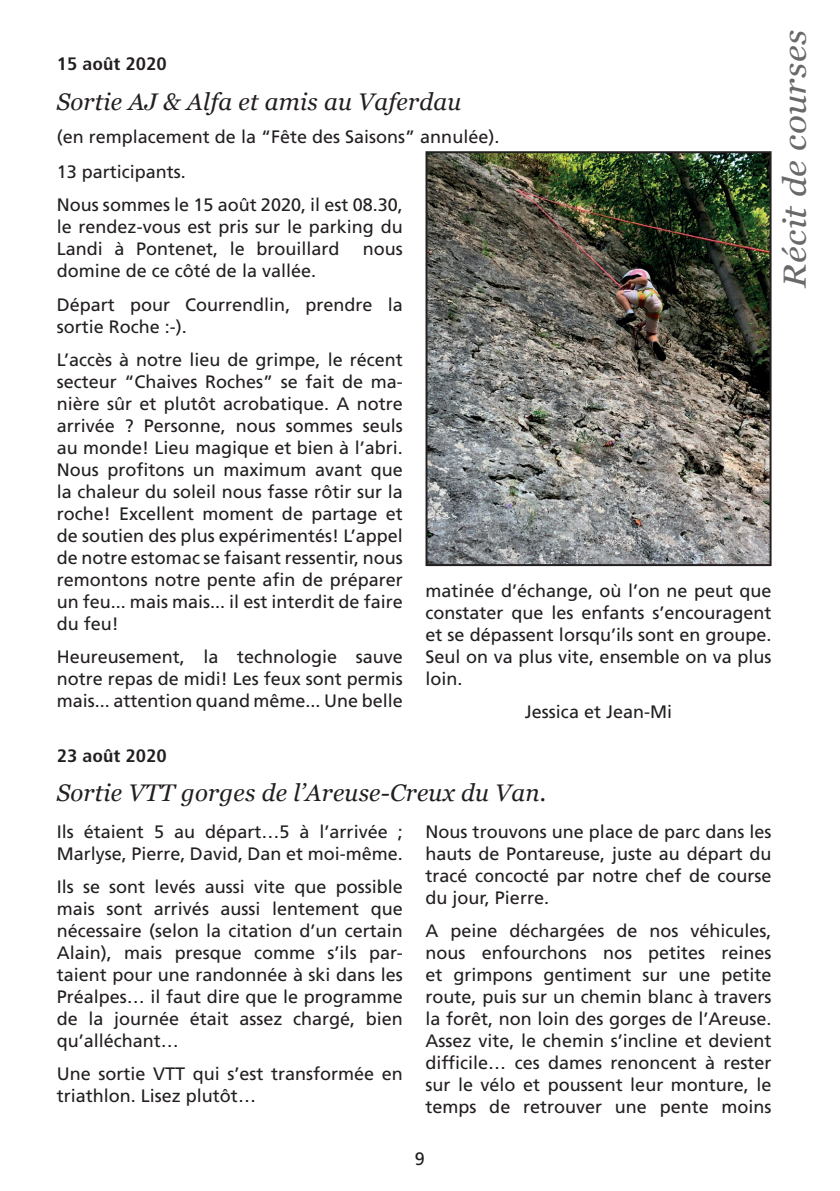
<style>
.page{position:relative;width:840px;height:1191px;background:#fff}
.page>*{position:absolute;margin:0;border:0;box-sizing:border-box;transform-origin:0 0}
.t1{font:italic 32px "Georgia";letter-spacing:.01em;color:#69696c;scale:1.1 1}
.t2{font:italic 24px "Georgia";letter-spacing:.01em;color:#231f20}
.t3{font:18px/22px "Frutiger LT Std";color:#231f20;text-align:justify}
.t4{font:700 condensed 18px "Frutiger LT Std";color:#231f20;scale:1.1 1}
</style>
<div class="page">
<img style="left:428px;top:154px;width:340px;height:409px">
<div style="left:425px;top:151px;width:346px;height:415px;border:2px solid #231f20"></div>
<p class="t4" style="left:57px;top:53px;width:101px">15 août 2020</p>
<h2 class="t2" style="left:57px;top:86px;width:406px">Sortie AJ &amp; Alfa et amis au Vaferdau</h2>
<p class="t3" style="left:57px;top:119px;width:444px;line-height:35px">(en remplacement de la “Fête des Saisons” annulée).<br>13 participants.</p>
<p class="t3" style="left:57px;top:194px;width:347px">Nous sommes le 15 août 2020, il est 08.30, le rendez-vous est pris sur le parking du Landi à Pontenet, le brouillard</p>
<p class="t3" style="left:362px;top:238px;width:41px">nous</p>
<p class="t3" style="left:57px;top:254px;width:347px;line-height:33.4px">domine de ce côté de la vallée.<br>Départ pour Courrendlin, prendre la</p>
<p class="t3" style="left:57px;top:310px;width:347px;line-height:33.4px">sortie Roche :-).<br>L’accès à notre lieu de grimpe, le récent</p>
<p class="t3" style="left:57px;top:371px;width:347px">secteur “Chaives Roches” se fait de ma&shy;nière sûr et plutôt acrobatique. A notre arrivée ? Personne, nous sommes seuls au monde! Lieu magique et bien à l’abri.<br>Nous profitons un maximum avant que la chaleur du soleil nous fasse rôtir sur la roche! Excellent moment de partage et de soutien des plus expérimentés! L’appel de notre estomac se faisant ressentir, nous remontons notre pente afin de préparer un feu... mais mais... il est interdit de faire du feu!</p>
<p class="t3" style="left:57px;top:646px;width:347px">Heureusement, la technologie sauve notre repas de midi! Les feux sont permis mais... attention quand même... Une belle</p>
<p class="t3" style="left:425px;top:579px;width:347px">matinée d’échange, où l’on ne peut que constater que les enfants s’encouragent et se dépassent lorsqu’ils sont en groupe.<br>Seul on va plus vite, ensemble on va plus loin.</p>
<p class="t3" style="left:524px;top:700px;width:149px">Jessica et Jean-Mi</p>
<h1 class="t1" style="left:774px;top:288px;width:235px;rotate:-90deg">Récit de courses</h1>
<p class="t4" style="left:57px;top:745px;width:101px">23 août 2020</p>
<h2 class="t2" style="left:57px;top:778px;width:491px">Sortie VTT gorges de l’Areuse-Creux du Van.</h2>
<p class="t3" style="left:57px;top:820px;width:347px">Ils étaient 5 au départ…5 à l’arrivée ;<br>Marlyse, Pierre, David, Dan et moi-même.</p>
<p class="t3" style="left:57px;top:876px;width:347px">Ils se sont levés aussi vite que possible mais sont arrivés aussi lentement que nécessaire (selon la citation d’un certain Alain), mais presque comme s’ils par&shy;taient pour une randonnée à ski dans les Préalpes… il faut dire que le programme de la journée était assez chargé, bien qu’alléchant…</p>
<p class="t3" style="left:57px;top:1063px;width:347px">Une sortie VTT qui s’est transformée en triathlon. Lisez plutôt…</p>
<p class="t3" style="left:425px;top:820px;width:347px">Nous trouvons une place de parc dans les hauts de Pontareuse, juste au départ du tracé concocté par notre chef de course du jour, Pierre.</p>
<p class="t3" style="left:425px;top:919px;width:347px">A peine déchargées de nos véhicules, nous enfourchons nos petites reines et grimpons gentiment sur une petite route, puis sur un chemin blanc à travers la forêt, non loin des gorges de l’Areuse.<br>Assez vite, le chemin s’incline et devient difficile… ces dames renoncent à rester sur le vélo et poussent leur monture, le temps de retrouver une pente moins</p>
<p class="t3" style="left:415px;top:1147px;width:12px">9</p>
</div>
